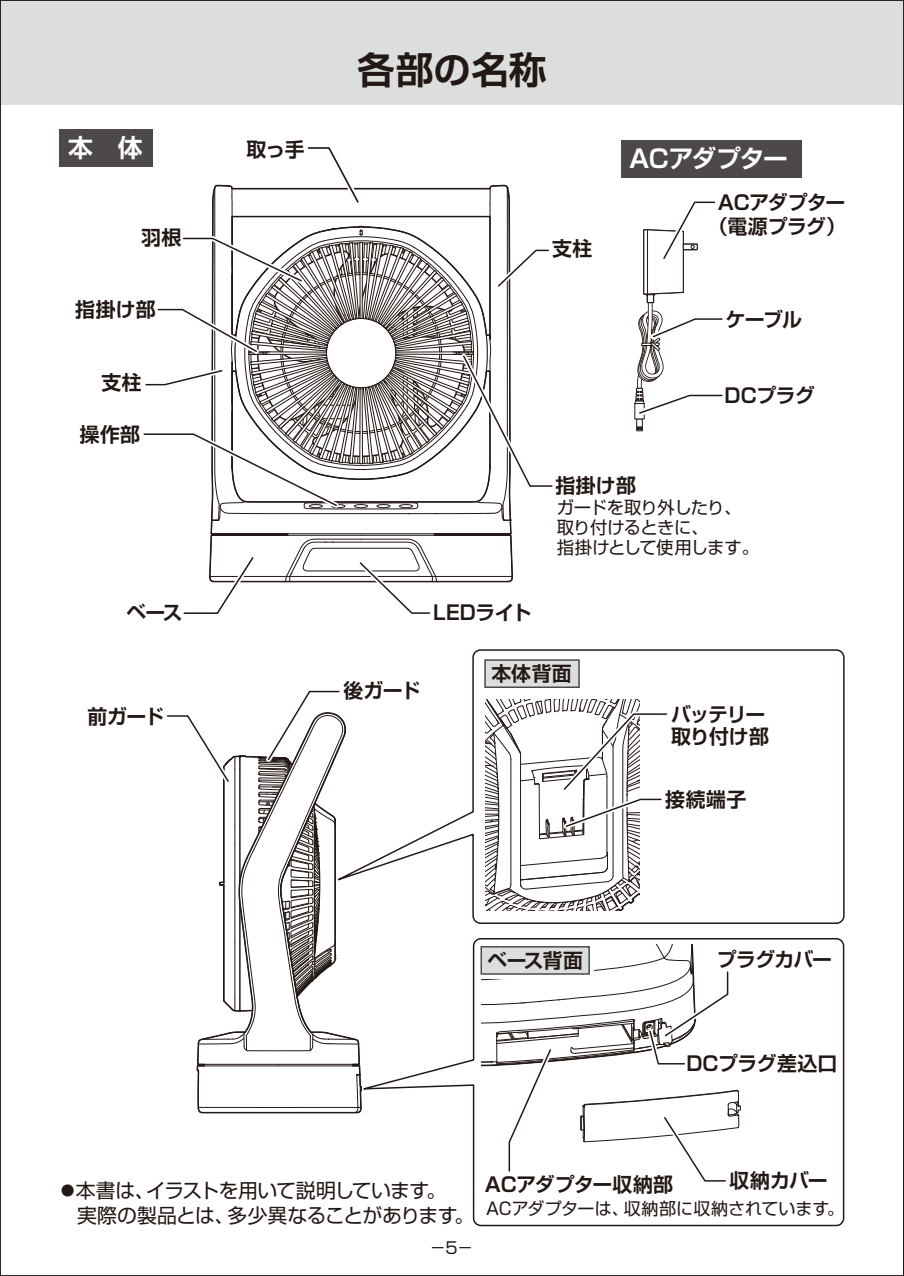
<style>
.page{position:relative;width:904px;height:1276px;background:#fff}
.page>*{position:absolute;margin:0;border:0;box-sizing:border-box;transform-origin:0 0}
.t1{font:700 37.27px "Shin Go Pro De";letter-spacing:.015em;color:#221815}
.t2{font:700 24.85px "Shin Go Pro De";letter-spacing:-.03em;color:#fff}
.t3{font:700 19.78px/24.8px "Shin Go Pro De";letter-spacing:-.02em;color:#221815;text-align:center}
.t4{font:19.78px/24.8px "Shin Go Pro";letter-spacing:-.03em;color:#221815}
.t5{font:700 19.78px/22.4px "Shin Go Pro De";letter-spacing:-.055em;color:#221815}
.t6{font:700 19.78px "Shin Go Pro De";letter-spacing:.005em;color:#221815}
.t7{font:17.32px/19.8px "Shin Go Pro";letter-spacing:-.035em;color:#221815}
.t8{font:16.97px "Shin Go Pro";letter-spacing:-.005em;color:#221815}
.t9{font:16.1px "Shin Go Pro";color:#221815}
</style>
<div class="page">
<div style="left:0;top:0;width:903px;height:104px;background:#dcdddd"></div>
<svg style="left:903px;top:0;width:1px;height:1275px"></svg>
<div style="left:60px;top:129px;width:93px;height:37px;background:#4c4948"></div>
<div style="left:620px;top:140px;width:181px;height:38px;background:#4c4948"></div>
<svg style="left:167px;top:690px;width:184px;height:424px"></svg>
<svg style="left:139px;top:147px;width:414px;height:467px"></svg>
<svg style="left:636px;top:420px;width:6px;height:7px"></svg>
<svg style="left:636px;top:427px;width:6px;height:4px"></svg>
<svg style="left:319px;top:649px;width:526px;height:275px"></svg>
<svg style="left:351px;top:938px;width:493px;height:288px"></svg>
<svg style="left:476px;top:941px;width:265px;height:244px"></svg>
<div style="left:480px;top:946px;width:109px;height:28px;background:#dcdddd;border:1px solid #4c4948"></div>
<svg style="left:634px;top:201px;width:89px;height:219px"></svg>
<h1 class="t1" style="left:357px;top:39px;width:190px">各部の名称</h1>
<p class="t2" style="left:68px;top:127px;width:76px">本　体</p>
<p class="t2" style="left:629px;top:138px;width:160px">ACアダプター</p>
<p class="t3" style="left:246px;top:134px;width:60px">取っ手</p>
<p class="t3" style="left:141px;top:223px;width:42px">羽根</p>
<p class="t3" style="left:75px;top:295px;width:82px">指掛け部</p>
<p class="t3" style="left:101px;top:368px;width:42px">支柱</p>
<p class="t3" style="left:80px;top:419px;width:62px">操作部</p>
<p class="t3" style="left:126px;top:598px;width:58px">ベース</p>
<p class="t3" style="left:87px;top:701px;width:78px">前ガード</p>
<p class="t3" style="left:552px;top:234px;width:42px">支柱</p>
<p class="t3" style="left:707px;top:187px;width:140px">ACアダプター（電源プラグ）</p>
<p class="t3" style="left:725px;top:305px;width:78px">ケーブル</p>
<p class="t3" style="left:724px;top:381px;width:92px">DCプラグ</p>
<p class="t3" style="left:555px;top:470px;width:82px">指掛け部</p>
<p class="t7" style="left:556px;top:495px;width:204px">ガードを取り外したり、取り付けるときに、<br>指掛けとして使用します。</p>
<p class="t3" style="left:433px;top:598px;width:100px">LEDライト</p>
<p class="t3" style="left:343px;top:676px;width:79px">後ガード</p>
<p class="t3" style="left:491px;top:659px;width:82px">本体背面</p>
<p class="t5" style="left:671px;top:701px;width:99px">バッテリー取り付け部</p>
<p class="t3" style="left:665px;top:784px;width:83px">接続端子</p>
<p class="t3" style="left:487px;top:945px;width:97px">ベース背面</p>
<p class="t3" style="left:716px;top:944px;width:117px">プラグカバー</p>
<p class="t6" style="left:686px;top:1047px;width:153px">DCプラグ差込口</p>
<p class="t4" style="left:58px;top:1175px;width:418px">●本書は、イラストを用いて説明しています。<br>　実際の製品とは、多少異なることがあります。</p>
<p class="t9" style="left:429px;top:1234px;width:45px">－5－</p>
<p class="t3" style="left:485px;top:1169px;width:190px">ACアダプター収納部</p>
<p class="t3" style="left:729px;top:1165px;width:100px">収納カバー</p>
<p class="t8" style="left:486px;top:1194px;width:359px">ACアダプターは、収納部に収納されています。</p>
</div>
